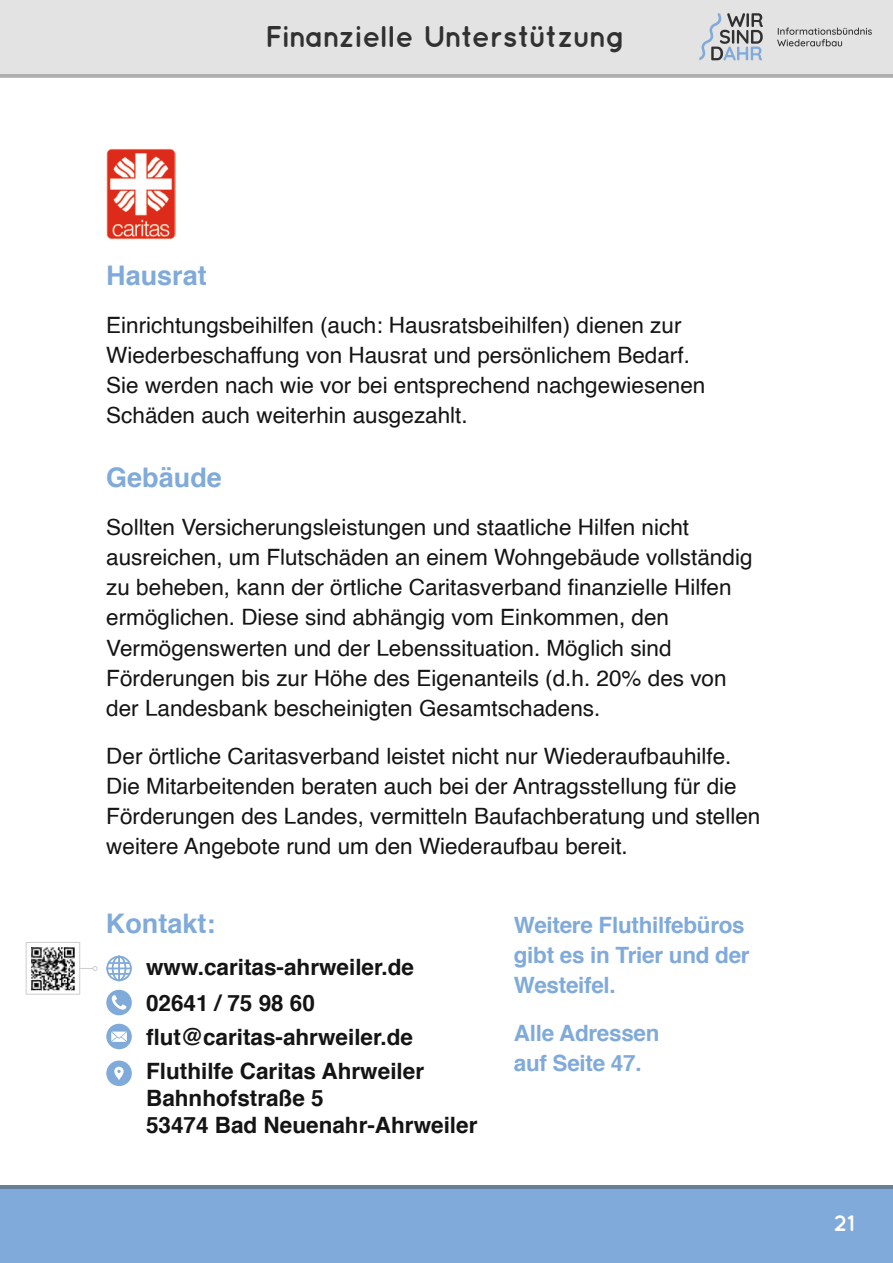
<style>
.page{position:relative;width:893px;height:1263px;background:#fff}
.page>*{position:absolute;margin:0;border:0;box-sizing:border-box;transform-origin:0 0}
.t1{font:700 30px "Quicksand";letter-spacing:-.05em;color:#323131}
.t2{font:700 27px "Helvetica";color:#80aada}
.t3{font:22.5px/30px "Helvetica";color:#131413}
.t4{font:700 22.5px/34.3px "Helvetica";color:#131413}
.t5{font:700 22.5px/30px "Helvetica";letter-spacing:-.015em;color:#80aada}
.t6{font:700 22.5px "Quicksand";color:#fff}
</style>
<div class="page">
<div style="left:0;top:0;width:893px;height:74px;background:#e3e3e3"></div>
<svg style="left:777px;top:28px;width:95px;height:18px"></svg>
<svg style="left:699px;top:13px;width:64px;height:47px"></svg>
<hr style="left:0;top:1185px;width:893px;height:4px;background:#66809a">
<div style="left:0;top:1189px;width:893px;height:74px;background:#80aada"></div>
<svg style="left:106px;top:955px;width:26px;height:26px"></svg>
<svg style="left:106px;top:990px;width:26px;height:25px"></svg>
<svg style="left:106px;top:1024px;width:26px;height:25px"></svg>
<svg style="left:106px;top:1060px;width:26px;height:26px"></svg>
<img style="left:106px;top:149px;width:70px;height:91px">
<svg style="left:26px;top:942px;width:72px;height:53px"></svg>
<h1 class="t1" style="left:265px;top:18px;width:362px">Finanzielle Unterstützung</h1>
<p class="t2" style="left:106px;top:265px;width:102px">Hausrat</p>
<p class="t3" style="left:106px;top:312px;width:601px">Einrichtungsbeihilfen (auch: Hausratsbeihilfen) dienen zur Wiederbeschaffung von Hausrat und persönlichem Bedarf.<br>Sie werden nach wie vor bei entsprechend nachgewiesenen Schäden auch weiterhin ausgezahlt.</p>
<p class="t2" style="left:106px;top:467px;width:117px">Gebäude</p>
<p class="t3" style="left:106px;top:514px;width:648px">Sollten Versicherungsleistungen und staatliche Hilfen nicht ausreichen, um Flutschäden an einem Wohngebäude vollständig zu beheben, kann der örtliche Caritasverband finanzielle Hilfen ermöglichen. Diese sind abhängig vom Einkommen, den Vermögenswerten und der Lebenssituation. Möglich sind Förderungen bis zur Höhe des Eigenanteils (d.h. 20% des von der Landesbank bescheinigten Gesamtschadens.</p>
<p class="t3" style="left:106px;top:742px;width:656px">Der örtliche Caritasverband leistet nicht nur Wiederaufbauhilfe.<br>Die Mitarbeitenden beraten auch bei der Antragsstellung für die Förderungen des Landes, vermitteln Baufachberatung und stellen weitere Angebote rund um den Wiederaufbau bereit.</p>
<p class="t2" style="left:106px;top:913px;width:111px">Kontakt:</p>
<p class="t4" style="left:146px;top:951px;width:270px">www.caritas-ahrweiler.de</p>
<p class="t4" style="left:146px;top:987px;width:170px">02641 / 75 98 60</p>
<p class="t4" style="left:146px;top:1021px;width:279px">flut@caritas-ahrweiler.de<br>Fluthilfe Caritas Ahrweiler</p>
<p class="t4" style="left:146px;top:1086px;width:333px;line-height:27px">Bahnhofstraße 5<br>53474 Bad Neuenahr-Ahrweiler</p>
<p class="t5" style="left:514px;top:911px;width:237px">Weitere Fluthilfebüros gibt es in Trier und der<br>Westeifel.</p>
<p class="t5" style="left:514px;top:1019px;width:147px">Alle Adressen auf Seite 47.</p>
<p class="t6" style="left:834px;top:1209px;width:22px">21</p>
</div>
